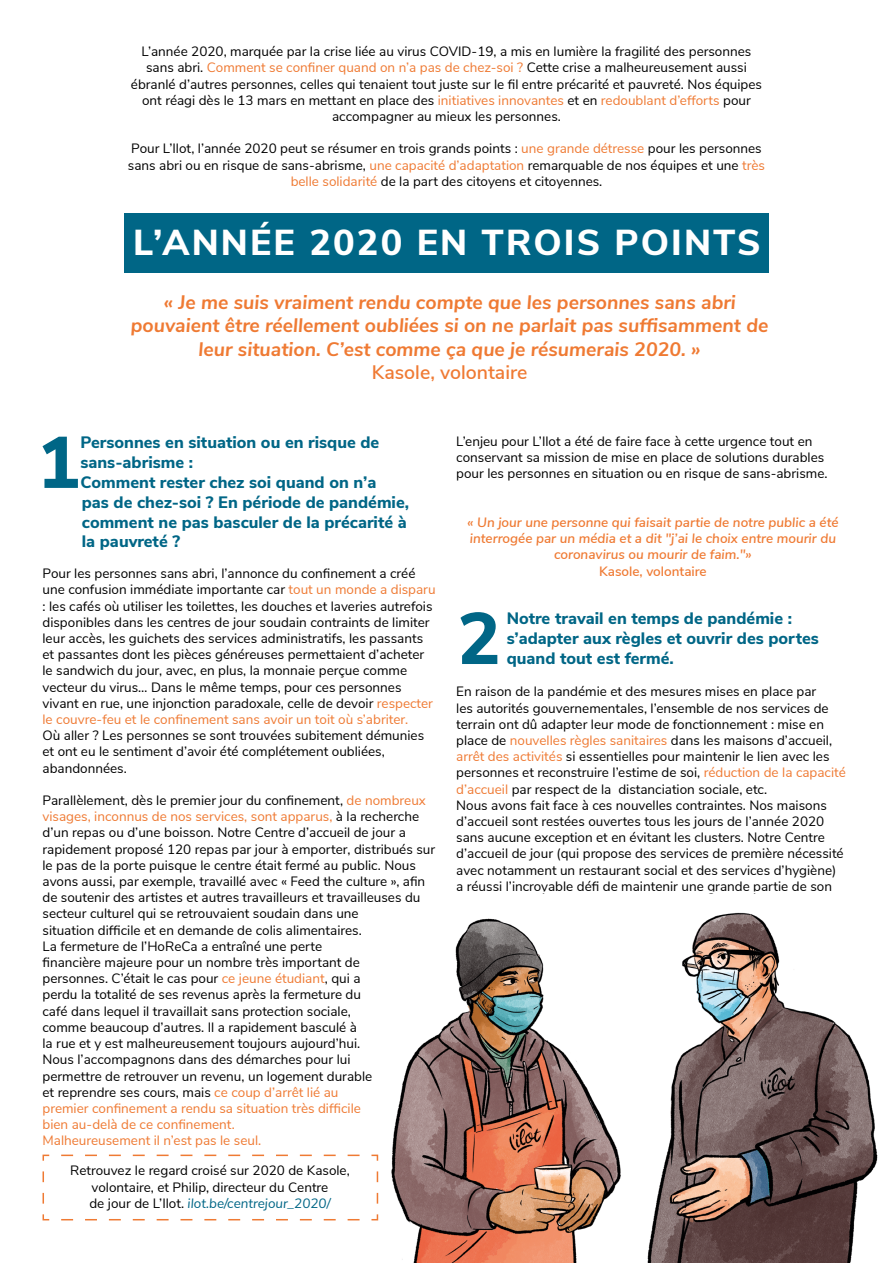
<style>
.page{position:relative;width:893px;height:1263px;background:#fff}
.page>*{position:absolute;margin:0;border:0;box-sizing:border-box;transform-origin:0 0}
.t1{font:800 72.6px "Nunito Sans";color:#006686}
.t2{font:800 36px "Nunito Sans";letter-spacing:.06em;color:#fff}
.t3{font:italic 700 19.5px/23.4px "Nunito Sans";color:#ef7a33;text-align:center}
.t4{font:600 19.5px "Nunito Sans";color:#ef7a33}
.t5{font:800 16.5px/19.8px "Nunito Sans";color:#006686}
.t6{font:13.5px/16.2px "Nunito Sans";color:#000}
.t7{font:italic 600 13.5px/16.2px "Nunito Sans";color:#ef7a33;text-align:center}
.t8{font:600 13.5px "Nunito Sans";color:#ef7a33}
.s1{color:#ef7a33}
.s2{font-style:italic;color:#006686}
</style>
<div class="page">
<div style="left:124px;top:213px;width:645px;height:59px;background:#006686"></div>
<img style="left:391px;top:912px;width:487px;height:351px">
<svg style="left:42px;top:1154px;width:337px;height:67px"></svg>
<p class="t6" style="left:131px;top:43px;width:633px;text-align:center">L’année 2020, marquée par la crise liée au virus COVID-19, a mis en lumière la fragilité des personnes sans abri. <span class="s1">Comment se confiner quand on n’a pas de chez-soi ?</span> Cette crise a malheureusement aussi ébranlé d’autres personnes, celles qui tenaient tout juste sur le fil entre précarité et pauvreté. Nos équipes ont réagi dès le 13 mars en mettant en place des <span class="s1">initiatives innovantes</span> et en <span class="s1">redoublant d’efforts</span> pour accompagner au mieux les personnes.</p>
<p class="t6" style="left:128px;top:140px;width:638px;text-align:center">Pour L’Ilot, l’année 2020 peut se résumer en trois grands points : <span class="s1">une grande détresse</span> pour les personnes sans abri ou en risque de sans-abrisme, <span class="s1">une capacité d’adaptation</span> remarquable de nos équipes et une <span class="s1">très belle solidarité</span> de la part des citoyens et citoyennes.</p>
<h2 class="t2" style="left:133px;top:217px;width:629px">L’ANNÉE 2020 EN TROIS POINTS</h2>
<h3 class="t3" style="left:131px;top:289px;width:639px">« Je me suis vraiment rendu compte que les personnes sans abri pouvaient être réellement oubliées si on ne parlait pas suffisamment de leur situation. C’est comme ça que je résumerais 2020. »</h3>
<h3 class="t4" style="left:372px;top:358px;width:157px">Kasole, volontaire</h3>
<h1 class="t1" style="left:37px;top:409px;width:45px">1</h1>
<p class="t5" style="left:80px;top:432px;width:300px">Personnes en situation ou en risque de sans-abrisme :<br>Comment rester chez soi quand on n’a</p>
<p class="t5" style="left:82px;top:491px;width:329px">pas de chez-soi ? En période de pandémie, comment ne pas basculer de la précarité à la pauvreté ?</p>
<p class="t6" style="left:43px;top:565px;width:395px">Pour les personnes sans abri, l’annonce du confinement a créé une confusion immédiate importante car <span class="s1">tout un monde a disparu </span>: les cafés où utiliser les toilettes, les douches et laveries autrefois disponibles dans les centres de jour soudain contraints de limiter leur accès, les guichets des services administratifs, les passants et passantes dont les pièces généreuses permettaient d’acheter le sandwich du jour, avec, en plus, la monnaie perçue comme vecteur du virus… Dans le même temps, pour ces personnes vivant en rue, une injonction paradoxale, celle de devoir <span class="s1">respecter le couvre-feu et le confinement sans avoir un toit où s’abriter.</span></p>
<p class="t6" style="left:43px;top:727px;width:383px">Où aller ? Les personnes se sont trouvées subitement démunies et ont eu le sentiment d’avoir été complétement oubliées, abandonnées.</p>
<p class="t6" style="left:43px;top:791px;width:394px">Parallèlement, dès le premier jour du confinement, <span class="s1">de nombreux visages, inconnus de nos services, sont apparus,</span> à la recherche d’un repas ou d’une boisson. Notre Centre d’accueil de jour a rapidement proposé 120 repas par jour à emporter, distribués sur le pas de la porte puisque le centre était fermé au public. Nous avons aussi, par exemple, travaillé avec « Feed the culture », afin de soutenir des artistes et autres travailleurs et travailleuses du secteur culturel qui se retrouvaient soudain dans une<br>situation difficile et en demande de colis alimentaires.<br>La fermeture de l’HoReCa a entraîné une perte<br>financière majeure pour un nombre très important de<br>personnes. C’était le cas pour <span class="s1">ce jeune étudiant</span>, qui a<br>perdu la totalité de ses revenus après la fermeture du<br>café dans lequel il travaillait sans protection sociale,<br>comme beaucoup d’autres. Il a rapidement basculé à<br>la rue et y est malheureusement toujours aujourd’hui.<br>Nous l’accompagnons dans des démarches pour lui<br>permettre de retrouver un revenu, un logement durable<br>et reprendre ses cours, mais <span class="s1">ce coup d’arrêt lié au<br>premier confinement a rendu sa situation très difficile<br>bien au-delà de ce confinement.<br>Malheureusement il n’est pas le seul.</span></p>
<p class="t6" style="left:70px;top:1162px;width:281px;text-align:center">Retrouvez le regard croisé sur 2020 de Kasole, volontaire, et Philip, directeur du Centre<br>de jour de L’Ilot. <span class="s2">ilot.be/centrejour_2020/</span></p>
<p class="t6" style="left:456px;top:432px;width:373px">L’enjeu pour L’Ilot a été de faire face à cette urgence tout en conservant sa mission de mise en place de solutions durables pour les personnes en situation ou en risque de sans-abrisme.</p>
<p class="t7" style="left:467px;top:513px;width:373px">« Un jour une personne qui faisait partie de notre public a été interrogée par un média et a dit "j’ai le choix entre mourir du coronavirus ou mourir de faim."»</p>
<p class="t8" style="left:599px;top:561px;width:109px">Kasole, volontaire</p>
<h1 class="t1" style="left:457px;top:585px;width:45px">2</h1>
<p class="t5" style="left:507px;top:608px;width:314px">Notre travail en temps de pandémie : s’adapter aux règles et ouvrir des portes quand tout est fermé.</p>
<p class="t6" style="left:456px;top:683px;width:391px">En raison de la pandémie et des mesures mises en place par<br>les autorités gouvernementales, l’ensemble de nos services de terrain ont dû adapter leur mode de fonctionnement : mise en place de <span class="s1">nouvelles règles sanitaires</span> dans les maisons d’accueil, <span class="s1">arrêt des activités</span> si essentielles pour maintenir le lien avec les personnes et reconstruire l’estime de soi, <span class="s1">réduction de la capacité d’accueil</span> par respect de la distanciation sociale, etc.<br>Nous avons fait face à ces nouvelles contraintes. Nos maisons d’accueil sont restées ouvertes tous les jours de l’année 2020 sans aucune exception et en évitant les clusters. Notre Centre d’accueil de jour (qui propose des services de première nécessité avec notamment un restaurant social et des services d’hygiène) a réussi l’incroyable défi de maintenir une grande partie de son</p>
</div>
